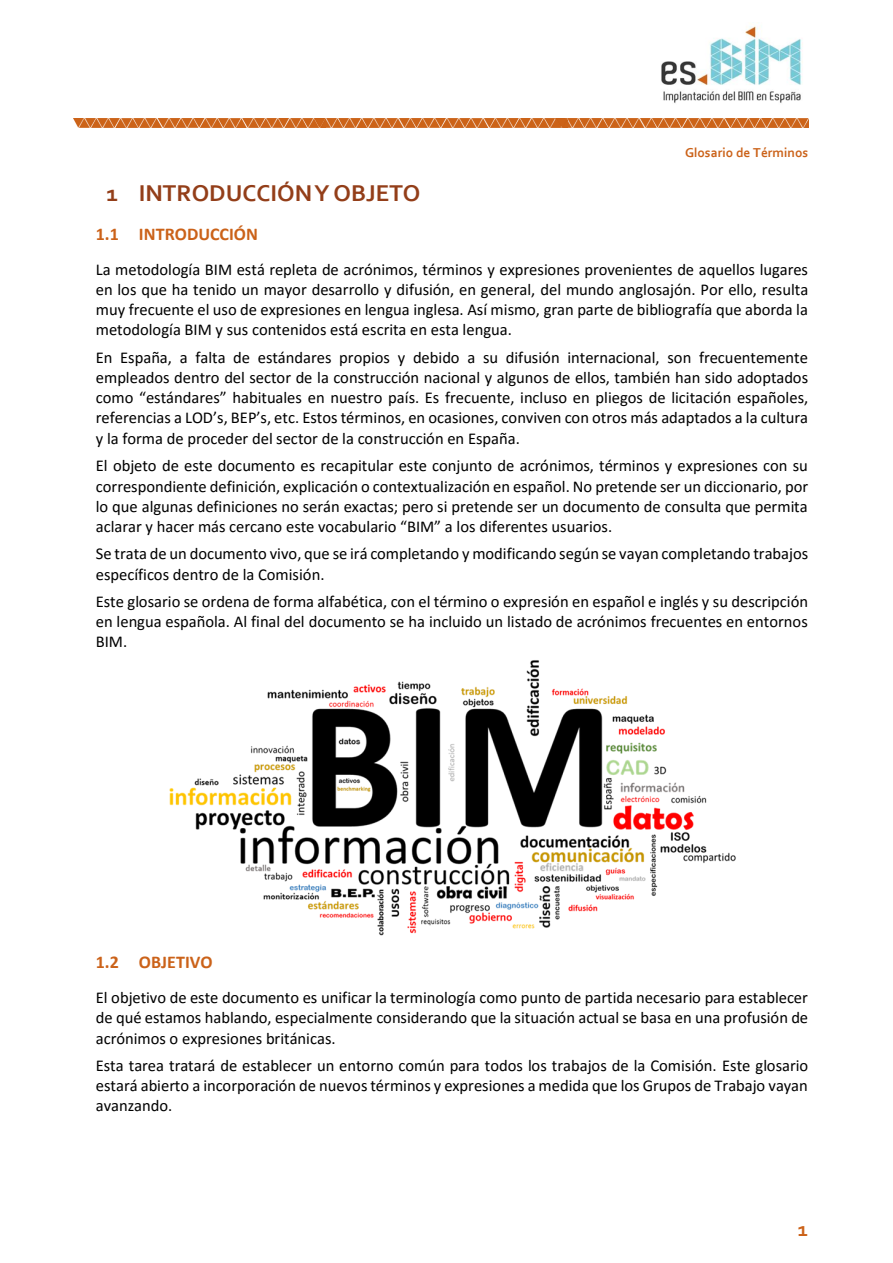
<style>
.page{position:relative;width:893px;height:1263px;background:#fff}
.page>*{position:absolute;margin:0;border:0;box-sizing:border-box;transform-origin:0 0}
.t1{font:700 24px "Corbel";color:#933e19}
.t2{font:700 21px "Corbel";color:#cb6219}
.t3{font:700 18px "Calibri";color:#cb6219}
.t4{font:16.5px/20.1px "Calibri";color:#000;text-align:justify}
.t5{font:700 13.5px "Corbel";color:#cb6219}
</style>
<div class="page">
<img style="left:567px;top:118px;width:241px;height:10px">
<img style="left:326px;top:118px;width:241px;height:10px">
<img style="left:73px;top:118px;width:253px;height:10px">
<img style="left:661px;top:26px;width:142px;height:77px">
<img style="left:169px;top:660px;width:567px;height:276px">
<p class="t5" style="left:685px;top:147px;width:125px">Glosario de Términos</p>
<h1 class="t1" style="left:106px;top:183px;width:315px">1 INTRODUCCIÓN Y OBJETO</h1>
<h2 class="t3" style="left:96px;top:226px;width:164px">1.1 INTRODUCCIÓN</h2>
<p class="t4" style="left:96px;top:261px;width:714px">La metodología BIM está repleta de acrónimos, términos y expresiones provenientes de aquellos lugares en los que ha tenido un mayor desarrollo y difusión, en general, del mundo anglosajón. Por ello, resulta muy frecuente el uso de expresiones en lengua inglesa. Así mismo, gran parte de bibliografía que aborda la metodología BIM y sus contenidos está escrita en esta lengua.</p>
<p class="t4" style="left:96px;top:349px;width:714px">En España, a falta de estándares propios y debido a su difusión internacional, son frecuentemente empleados dentro del sector de la construcción nacional y algunos de ellos, también han sido adoptados como “estándares” habituales en nuestro país. Es frecuente, incluso en pliegos de licitación españoles, referencias a LOD’s, BEP’s, etc. Estos términos, en ocasiones, conviven con otros más adaptados a la cultura y la forma de proceder del sector de la construcción en España.</p>
<p class="t4" style="left:96px;top:457px;width:714px">El objeto de este documento es recapitular este conjunto de acrónimos, términos y expresiones con su correspondiente definición, explicación o contextualización en español. No pretende ser un diccionario, por lo que algunas definiciones no serán exactas; pero si pretende ser un documento de consulta que permita aclarar y hacer más cercano este vocabulario “BIM” a los diferentes usuarios.</p>
<p class="t4" style="left:96px;top:545px;width:714px">Se trata de un documento vivo, que se irá completando y modificando según se vayan completando trabajos específicos dentro de la Comisión.</p>
<p class="t4" style="left:96px;top:593px;width:714px">Este glosario se ordena de forma alfabética, con el término o expresión en español e inglés y su descripción en lengua española. Al final del documento se ha incluido un listado de acrónimos frecuentes en entornos BIM.</p>
<h2 class="t3" style="left:96px;top:954px;width:118px">1.2 OBJETIVO</h2>
<p class="t4" style="left:96px;top:989px;width:714px">El objetivo de este documento es unificar la terminología como punto de partida necesario para establecer de qué estamos hablando, especialmente considerando que la situación actual se basa en una profusión de acrónimos o expresiones británicas.</p>
<p class="t4" style="left:96px;top:1057px;width:714px">Esta tarea tratará de establecer un entorno común para todos los trabajos de la Comisión. Este glosario estará abierto a incorporación de nuevos términos y expresiones a medida que los Grupos de Trabajo vayan avanzando.</p>
<p class="t2" style="left:798px;top:1220px;width:12px">1</p>
</div>
